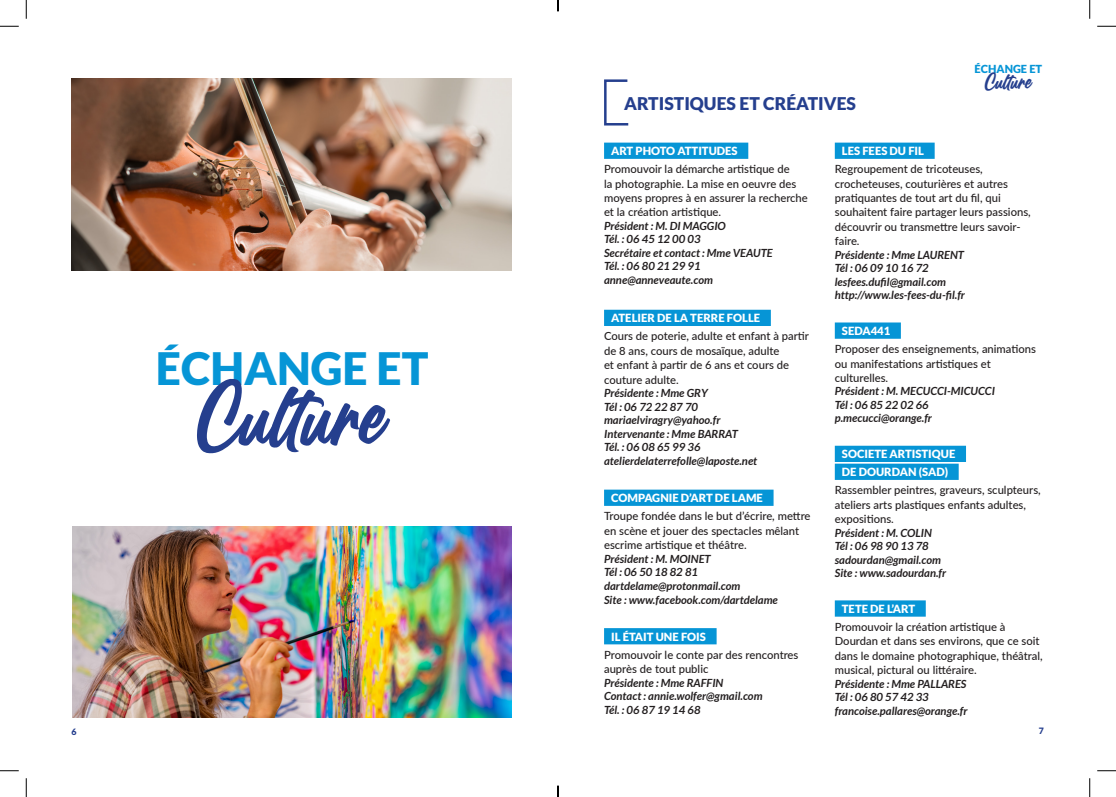
<style>
.page{position:relative;width:1116px;height:797px;background:#fff}
.page>*{position:absolute;margin:0;border:0;box-sizing:border-box;transform-origin:0 0}
.t1{font:87.12px "Billion Dreams";color:#253f8e}
.t2{font:900 44.62px "Lato";color:#0695d6}
.t3{font:21.62px "Billion Dreams";color:#253f8e}
.t4{font:900 17.5px "Lato";color:#253f8e}
.t5{font:500 11.25px/14.4px "Lato";color:#231f20}
.t6{font:italic 700 11.25px/13.5px "Lato";color:#231f20}
.t7{font:900 11.25px/17.9px "Lato";color:#fff}
.t8{font:900 11.12px "Lato";color:#0695d6}
.t9{font:900 8.75px "Lato";color:#253f8e}
</style>
<div class="page">
<div style="left:604px;top:143px;width:144px;height:16px;background:#0695d6"></div>
<div style="left:604px;top:310px;width:167px;height:16px;background:#0695d6"></div>
<div style="left:604px;top:489px;width:169px;height:17px;background:#0695d6"></div>
<div style="left:604px;top:628px;width:112px;height:16px;background:#0695d6"></div>
<div style="left:834px;top:143px;width:100px;height:16px;background:#0695d6"></div>
<div style="left:834px;top:322px;width:66px;height:17px;background:#0695d6"></div>
<div style="left:834px;top:446px;width:132px;height:16px;background:#0695d6"></div>
<div style="left:834px;top:463px;width:124px;height:17px;background:#0695d6"></div>
<div style="left:834px;top:600px;width:91px;height:16px;background:#0695d6"></div>
<img style="left:73px;top:526px;width:438px;height:191px">
<img style="left:71px;top:79px;width:441px;height:191px">
<svg style="left:604px;top:79px;width:25px;height:47px"></svg>
<svg style="left:0;top:25px;width:19px;height:2px"></svg>
<svg style="left:1097px;top:25px;width:18px;height:2px"></svg>
<svg style="left:0;top:770px;width:19px;height:1px"></svg>
<svg style="left:1097px;top:770px;width:18px;height:1px"></svg>
<svg style="left:25px;top:0;width:2px;height:19px"></svg>
<svg style="left:25px;top:778px;width:2px;height:19px"></svg>
<svg style="left:1089px;top:0;width:1px;height:19px"></svg>
<svg style="left:1089px;top:778px;width:1px;height:19px"></svg>
<svg style="left:557px;top:0;width:2px;height:11px"></svg>
<svg style="left:557px;top:785px;width:2px;height:12px"></svg>
<h2 class="t2" style="left:156px;top:342px;width:274px">ÉCHANGE ET</h2>
<h1 class="t1" style="left:198px;top:353px;width:190px">Culture</h1>
<h3 class="t4" style="left:624px;top:93px;width:233px">ARTISTIQUES ET CRÉATIVES</h3>
<p class="t8" style="left:974px;top:63px;width:69px">ÉCHANGE ET</p>
<h3 class="t3" style="left:985px;top:66px;width:48px">Culture</h3>
<p class="t7" style="left:611px;top:142px;width:128px">ART PHOTO ATTITUDES</p>
<p class="t5" style="left:604px;top:161px;width:205px">Promouvoir la démarche artistique de<br>la photographie. La mise en oeuvre des moyens propres à en assurer la recherche et la création artistique.</p>
<p class="t6" style="left:604px;top:219px;width:170px">Président : M. DI MAGGIO<br>Tél. : 06 45 12 00 03<br>Secrétaire et contact : Mme VEAUTE<br>Tél. : 06 80 21 29 91 anne@anneveaute.com</p>
<p class="t7" style="left:611px;top:309px;width:150px">ATELIER DE LA TERRE FOLLE</p>
<p class="t5" style="left:604px;top:328px;width:206px">Cours de poterie, adulte et enfant à partir de 8 ans, cours de mosaïque, adulte<br>et enfant à partir de 6 ans et cours de couture adulte.</p>
<p class="t6" style="left:604px;top:386px;width:155px">Présidente : Mme GRY<br>Tél : 06 72 22 87 70 mariaelviragry@yahoo.fr<br>Intervenante : Mme BARRAT<br>Tél. : 06 08 65 99 36 atelierdelaterrefolle@laposte.net</p>
<p class="t7" style="left:611px;top:489px;width:153px">COMPAGNIE D’ART DE LAME</p>
<p class="t5" style="left:604px;top:508px;width:208px">Troupe fondée dans le but d’écrire, mettre en scène et jouer des spectacles mêlant escrime artistique et théâtre.</p>
<p class="t6" style="left:604px;top:552px;width:175px">Président : M. MOINET<br>Tél : 06 50 18 82 81 dartdelame@protonmail.com<br>Site : www.facebook.com/dartdelame</p>
<p class="t7" style="left:611px;top:627px;width:96px">IL ÉTAIT UNE FOIS</p>
<p class="t5" style="left:604px;top:647px;width:196px">Promouvoir le conte par des rencontres auprès de tout public</p>
<p class="t6" style="left:604px;top:676px;width:160px">Présidente : Mme RAFFIN<br>Contact : annie.wolfer@gmail.com<br>Tél. : 06 87 19 14 68</p>
<p class="t7" style="left:842px;top:142px;width:84px">LES FEES DU FIL</p>
<p class="t5" style="left:834px;top:161px;width:197px">Regroupement de tricoteuses, crocheteuses, couturières et autres pratiquantes de tout art du fil, qui souhaitent faire partager leurs passions, découvrir ou transmettre leurs savoir&shy;faire.</p>
<p class="t6" style="left:834px;top:248px;width:132px">Présidente : Mme LAURENT<br>Tél : 06 09 10 16 72 lesfees.dufil@gmail.com http://www.les-fees-du-fil.fr</p>
<p class="t7" style="left:842px;top:322px;width:50px">SEDA441</p>
<p class="t5" style="left:834px;top:341px;width:203px">Proposer des enseignements, animations ou manifestations artistiques et culturelles.</p>
<p class="t6" style="left:834px;top:385px;width:162px">Président : M. MECUCCI-MICUCCI<br>Tél : 06 85 22 02 66 p.mecucci@orange.fr</p>
<p class="t7" style="left:842px;top:445px;width:115px">SOCIETE ARTISTIQUE<br>DE DOURDAN (SAD)</p>
<p class="t5" style="left:834px;top:482px;width:207px">Rassembler peintres, graveurs, sculpteurs, ateliers arts plastiques enfants adultes, expositions.</p>
<p class="t6" style="left:834px;top:526px;width:113px">Président : M. COLIN<br>Tél : 06 98 90 13 78 sadourdan@gmail.com<br>Site : www.sadourdan.fr</p>
<p class="t7" style="left:842px;top:600px;width:75px">TETE DE L’ART</p>
<p class="t5" style="left:834px;top:619px;width:209px">Promouvoir la création artistique à Dourdan et dans ses environs, que ce soit dans le domaine photographique, théâtral, musical, pictural ou littéraire.</p>
<p class="t6" style="left:834px;top:677px;width:134px">Présidente : Mme PALLARES<br>Tél : 06 80 57 42 33 francoise.pallares@orange.fr</p>
<p class="t9" style="left:72px;top:726px;width:7px">6</p>
<p class="t9" style="left:1038px;top:726px;width:7px">7</p>
</div>
